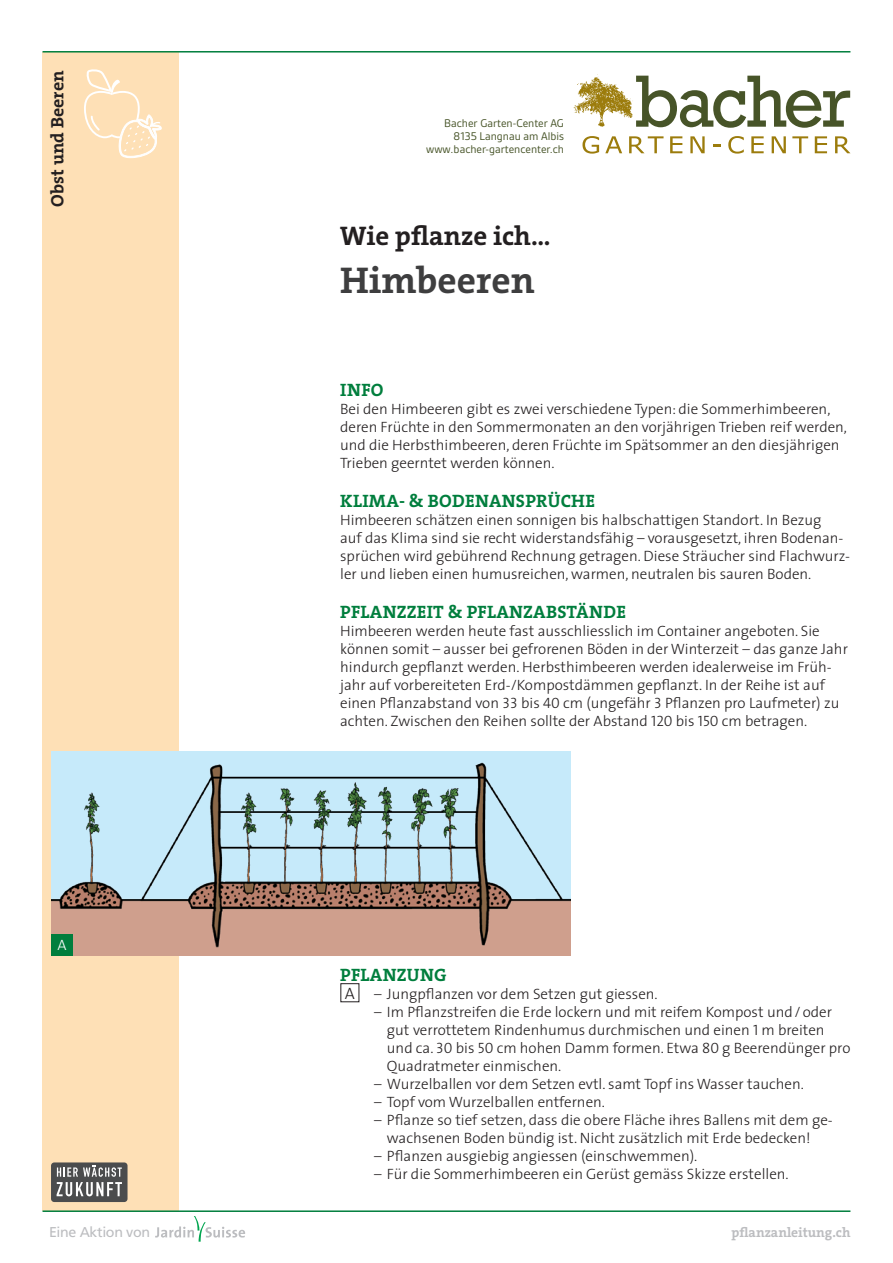
<style>
.page{position:relative;width:893px;height:1263px;background:#fff}
.page>*{position:absolute;margin:0;border:0;box-sizing:border-box;transform-origin:0 0}
.t1{font:37.5px "The Serif HP7 Bld";color:#3e3e3f}
.t2{font:27px "The Serif HP7 Bld";color:#231f20}
._02_Titel_Prio_1{font:18px "The Serif HP7 Bld";letter-spacing:.015em;color:#007e3d}
.t3{font:18px "The Serif HP7 Bld";color:#231f20}
.t4{font:300 16.5px "The Sans";color:#231f20}
._01_Grundtext{font:300 15px/18px "The Sans";color:#231f20}
._01_Grundtext_Aufzäh{font:300 15px/18px "The Sans";color:#231f20}
.t5{font:300 15px "The Sans";color:#fff}
.t6{font:14.25px "Frutiger LT";letter-spacing:-.025em;color:#bcbdc0}
._01_Grundtext_Aufzäh-2{font:13.65px "The Serif HP7 Bld";color:#bcbdc0}
.t7{font:12px "Gesta";color:#475428}
.s1{font-family:"The Sans Light Caps";font-weight:400}
</style>
<div class="page">
<svg style="left:155px;top:1216px;width:90px;height:26px"></svg>
<div style="left:43px;top:52px;width:136px;height:1158px;background:#fee0b6"></div>
<hr style="left:43px;top:1210px;width:807px;height:2px;background:#007e3d">
<hr style="left:43px;top:51px;width:807px;height:2px;background:#007e3d">
<img style="left:51px;top:751px;width:520px;height:204px">
<div style="left:51px;top:934px;width:22px;height:21px;background:#007e3d"></div>
<svg style="left:84px;top:69px;width:78px;height:89px"></svg>
<div style="left:51px;top:1162px;width:77px;height:40px;background:#4b4c4d;border-radius:3px"></div>
<svg style="left:57px;top:1165px;width:65px;height:31px"></svg>
<img style="left:573px;top:74px;width:72px;height:53px">
<svg style="left:636px;top:76px;width:214px;height:52px"></svg>
<svg style="left:582px;top:136px;width:17px;height:18px"></svg>
<svg style="left:605px;top:136px;width:17px;height:17px"></svg>
<svg style="left:629px;top:136px;width:34px;height:17px"></svg>
<svg style="left:670px;top:136px;width:12px;height:17px"></svg>
<svg style="left:690px;top:136px;width:15px;height:17px"></svg>
<svg style="left:713px;top:145px;width:8px;height:2px"></svg>
<svg style="left:728px;top:136px;width:16px;height:18px"></svg>
<svg style="left:751px;top:136px;width:13px;height:17px"></svg>
<svg style="left:772px;top:136px;width:14px;height:17px"></svg>
<svg style="left:792px;top:136px;width:16px;height:17px"></svg>
<svg style="left:815px;top:136px;width:12px;height:17px"></svg>
<svg style="left:835px;top:136px;width:15px;height:17px"></svg>
<p class="t3" style="left:46px;top:206px;width:138px;rotate:-90deg">Obst und Beeren</p>
<p class="t5" style="left:57px;top:932px;width:11px">A</p>
<p class="t7" style="left:444px;top:116px;width:121px">Bacher Garten-Center AG</p>
<p class="t7" style="left:454px;top:129px;width:112px">8135 Langnau am Albis</p>
<p class="t7" style="left:426px;top:143px;width:139px">www.bacher-gartencenter.ch</p>
<p class="t2" style="left:340px;top:218px;width:212px">Wie pflanze ich…</p>
<p class="t1" style="left:340px;top:255px;width:196px">Himbeeren</p>
<p class="_02_Titel_Prio_1" style="left:340px;top:378px;width:45px">INFO</p>
<p class="_01_Grundtext" style="left:340px;top:399px;width:508px">Bei den Himbeeren gibt es zwei verschiedene Typen: die Sommerhimbeeren, deren Früchte in den Sommermonaten an den vorjährigen Trieben reif werden, und die Herbsthimbeeren, deren Früchte im Spätsommer an den diesjährigen Trieben geerntet werden können.</p>
<p class="_02_Titel_Prio_1" style="left:340px;top:489px;width:256px">KLIMA- &amp; BODENANSPRÜCHE</p>
<p class="_01_Grundtext" style="left:340px;top:510px;width:511px">Himbeeren schätzen einen sonnigen bis halbschattigen Standort. In Bezug<br>auf das Klima sind sie recht widerstandsfähig – vorausgesetzt, ihren Bodenan&shy;sprüchen wird gebührend Rechnung getragen. Diese Sträucher sind Flachwurz&shy;ler und lieben einen humusreichen, warmen, neutralen bis sauren Boden.</p>
<p class="_02_Titel_Prio_1" style="left:340px;top:600px;width:287px">PFLANZZEIT &amp; PFLANZABSTÄNDE</p>
<p class="_01_Grundtext" style="left:340px;top:621px;width:509px">Himbeeren werden heute fast ausschliesslich im Container angeboten. Sie können somit – ausser bei gefrorenen Böden in der Winterzeit – das ganze Jahr hindurch gepflanzt werden. Herbsthimbeeren werden idealerweise im Früh&shy;jahr auf vorbereiteten Erd-/Kompostdämmen gepflanzt. In der Reihe ist auf einen Pflanzabstand von <span class="s1">33</span> bis <span class="s1">40</span> cm (ungefähr <span class="s1">3</span> Pflanzen pro Laufmeter) zu achten. Zwischen den Reihen sollte der Abstand <span class="s1">120</span> bis <span class="s1">150</span> cm betragen.</p>
<p class="_02_Titel_Prio_1" style="left:340px;top:963px;width:108px">PFLANZUNG</p>
<p class="_01_Grundtext_Aufzäh" style="left:374px;top:984px;width:285px">– Jungpflanzen vor dem Setzen gut giessen.</p>
<p class="_01_Grundtext_Aufzäh" style="left:387px;top:1002px;width:465px;text-indent:-13px">– Im Pflanzstreifen die Erde lockern und mit reifem Kompost und/oder gut verrottetem Rindenhumus durchmischen und einen <span class="s1">1</span> m breiten und ca. <span class="s1">30</span> bis <span class="s1">50</span> cm hohen Damm formen. Etwa <span class="s1">80</span> g Beerendünger pro Quadratmeter einmischen.</p>
<p class="_01_Grundtext_Aufzäh" style="left:374px;top:1074px;width:431px">– Wurzelballen vor dem Setzen evtl. samt Topf ins Wasser tauchen.</p>
<p class="_01_Grundtext_Aufzäh" style="left:374px;top:1092px;width:232px">– Topf vom Wurzelballen entfernen.</p>
<p class="_01_Grundtext_Aufzäh" style="left:387px;top:1110px;width:447px;text-indent:-13px">– Pflanze so tief setzen, dass die obere Fläche ihres Ballens mit dem ge&shy;wachsenen Boden bündig ist. Nicht zusätzlich mit Erde bedecken!</p>
<p class="_01_Grundtext_Aufzäh" style="left:374px;top:1146px;width:325px">– Pflanzen ausgiebig angiessen (einschwemmen).</p>
<p class="_01_Grundtext_Aufzäh" style="left:374px;top:1164px;width:416px">– Für die Sommerhimbeeren ein Gerüst gemäss Skizze erstellen.</p>
<p class="t4" style="left:345px;top:979px;width:12px">A</p>
<p class="t6" style="left:49px;top:1224px;width:103px">Eine Aktion von</p>
<p class="_01_Grundtext_Aufzäh-2" style="left:731px;top:1224px;width:120px">pflanzanleitung.ch</p>
</div>
